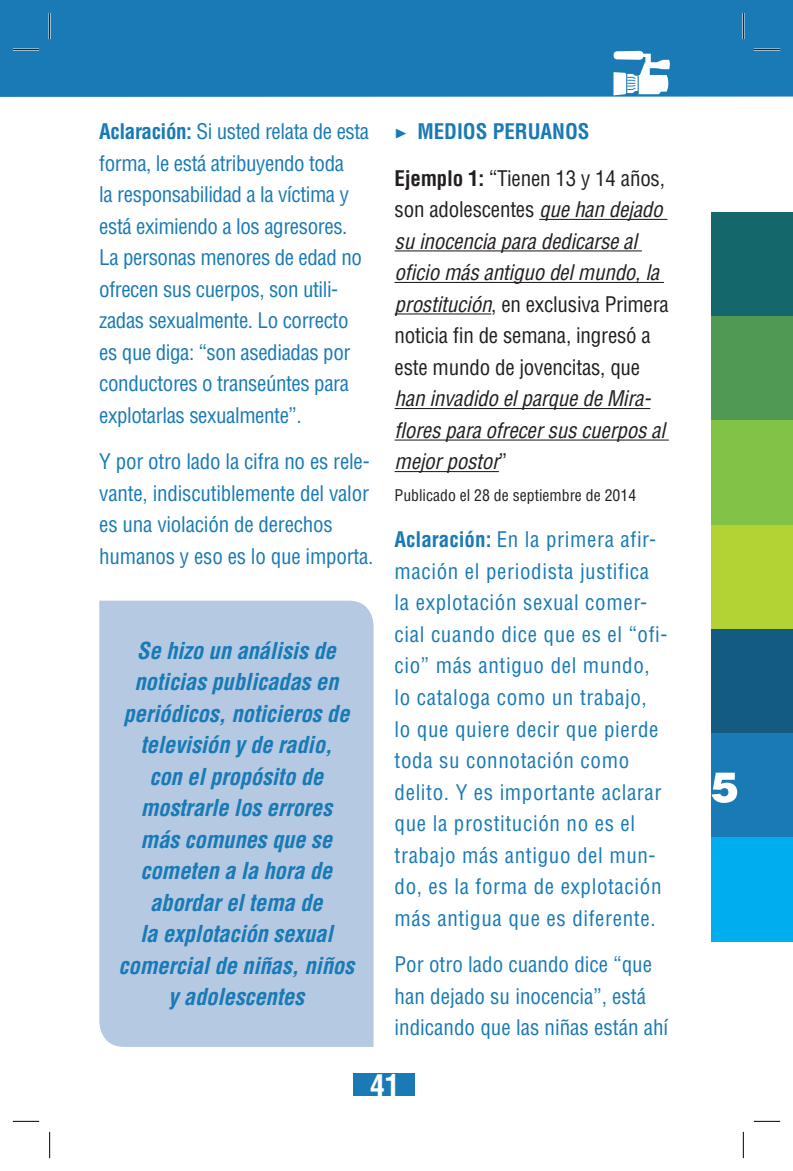
<style>
.page{position:relative;width:793px;height:1171px;background:#fff}
.page>*{position:absolute;margin:0;border:0;box-sizing:border-box;transform-origin:0 0}
.t1{font:700 condensed 29.4px "Helvetica LT Std";color:#fff}
.t2{font:italic 700 condensed 22.75px/31.5px "Helvetica LT Std";letter-spacing:-.01em;color:#197ab5;text-align:center}
.t3{font:condensed 21px/31.5px "Helvetica LT Std";letter-spacing:.03em;color:#197ab5}
.t4{font:condensed 21px/31.5px "Helvetica LT Std";letter-spacing:-.02em;color:#197ab5}
.t5{font:condensed 21px/31.5px "Helvetica LT Std";letter-spacing:-.01em;color:#231f20}
.t6{font:condensed 21px/31.5px "Helvetica LT Std";color:#197ab5}
.t7{font:italic condensed 21px/31.5px "Helvetica LT Std";letter-spacing:-.01em;color:#231f20}
.t8{font:700 condensed 21px "Helvetica LT Std";color:#197ab5}
.t9{font:condensed 15.75px "Helvetica LT Std";color:#231f20}
.s1{font-weight:700}
.s2{font-family:"Minion Pro";font-weight:400;font-stretch:normal}
.s3{font-style:italic}
.s4{font-style:normal}
</style>
<div class="page">
<div style="left:711px;top:212px;width:81px;height:104px;background:#14676b"></div>
<div style="left:711px;top:316px;width:81px;height:104px;background:#509953"></div>
<div style="left:711px;top:420px;width:81px;height:105px;background:#81c347"></div>
<div style="left:711px;top:525px;width:81px;height:104px;background:#b3d234"></div>
<div style="left:711px;top:629px;width:81px;height:104px;background:#145b81"></div>
<div style="left:711px;top:733px;width:81px;height:104px;background:#197ab5"></div>
<div style="left:711px;top:837px;width:81px;height:104px;background:#00aeef"></div>
<div style="left:0;top:0;width:792px;height:97px;background:#197ab5"></div>
<hr style="left:539px;top:219px;width:128px;height:1px;background:#231f20">
<hr style="left:394px;top:250px;width:247px;height:1px;background:#231f20">
<hr style="left:394px;top:282px;width:269px;height:1px;background:#231f20">
<hr style="left:394px;top:313px;width:97px;height:1px;background:#231f20">
<hr style="left:394px;top:408px;width:256px;height:1px;background:#231f20">
<hr style="left:394px;top:439px;width:274px;height:1px;background:#231f20">
<hr style="left:394px;top:471px;width:104px;height:1px;background:#231f20">
<div style="left:99px;top:600px;width:274px;height:446px;background:#b5c9e3"></div>
<div style="left:353px;top:1073px;width:61px;height:22px;background:#197ab5"></div>
<svg style="left:613px;top:51px;width:56px;height:44px"></svg>
<svg style="left:711px;top:772px;width:25px;height:30px"></svg>
<hr style="left:13px;top:49px;width:26px;height:2px;background:#fff">
<hr style="left:753px;top:49px;width:26px;height:2px;background:#fff">
<hr style="left:49px;top:13px;width:2px;height:26px;background:#fff">
<hr style="left:742px;top:13px;width:2px;height:26px;background:#fff">
<svg style="left:13px;top:49px;width:26px;height:1px"></svg>
<svg style="left:753px;top:49px;width:26px;height:1px"></svg>
<svg style="left:13px;top:1120px;width:26px;height:1px"></svg>
<svg style="left:754px;top:1120px;width:25px;height:1px"></svg>
<svg style="left:49px;top:13px;width:1px;height:26px"></svg>
<svg style="left:49px;top:1131px;width:1px;height:26px"></svg>
<svg style="left:742px;top:13px;width:1px;height:26px"></svg>
<svg style="left:742px;top:1132px;width:1px;height:25px"></svg>
<p class="t4" style="left:99px;top:116px;width:271px"><span class="s1">Aclaración:</span> Si usted relata de esta forma, le está atribuyendo toda<br>la responsabilidad a la víctima y está eximiendo a los agresores.<br>La personas menores de edad no ofrecen sus cuerpos, son utili&shy;zadas sexualmente. Lo correcto es que diga: “son asediadas por conductores o transeúntes para explotarlas sexualmente”.</p>
<p class="t6" style="left:99px;top:445px;width:275px">Y por otro lado la cifra no es rele&shy;vante, indiscutiblemente del valor es una violación de derechos humanos y eso es lo que importa.</p>
<p class="t2" style="left:119px;top:634px;width:237px">Se hizo un análisis de noticias publicadas en periódicos, noticieros de televisión y de radio,<br>con el propósito de mostrarle los errores más comunes que se cometen a la hora de abordar el tema de<br>la explotación sexual comercial de niñas, niños y adolescentes</p>
<p class="t8" style="left:394px;top:118px;width:196px"><span class="s2">▶</span> MEDIOS PERUANOS</p>
<p class="t5" style="left:394px;top:162px;width:275px"><span class="s1">Ejemplo 1:</span> “Tienen 13 y 14 años, son adolescentes <span class="s3">que han dejado su inocencia para dedicarse al oficio más antiguo del mundo, la prostitución</span>, en exclusiva Primera noticia fin de semana, ingresó a este mundo de jovencitas, que</p>
<p class="t7" style="left:394px;top:383px;width:272px">han invadido el parque de Mira&shy;flores para ofrecer sus cuerpos al mejor postor<span class="s4">”</span></p>
<p class="t9" style="left:394px;top:485px;width:243px">Publicado el 28 de septiembre de 2014</p>
<p class="t3" style="left:394px;top:524px;width:274px"><span class="s1">Aclaración:</span> En la primera afir&shy;mación el periodista justifica la explotación sexual comer&shy;cial cuando dice que es el “ofi&shy;cio” más antiguo del mundo, lo cataloga como un trabajo, lo que quiere decir que pierde toda su connotación como delito. Y es importante aclarar que la prostitución no es el trabajo más antiguo del mun&shy;do, es la forma de explotación más antigua que es diferente.</p>
<p class="t6" style="left:394px;top:948px;width:275px">Por otro lado cuando dice “que han dejado su inocencia”, está indicando que las niñas están ahí</p>
<h1 class="t1" style="left:370px;top:1066px;width:31px">41</h1>
</div>
